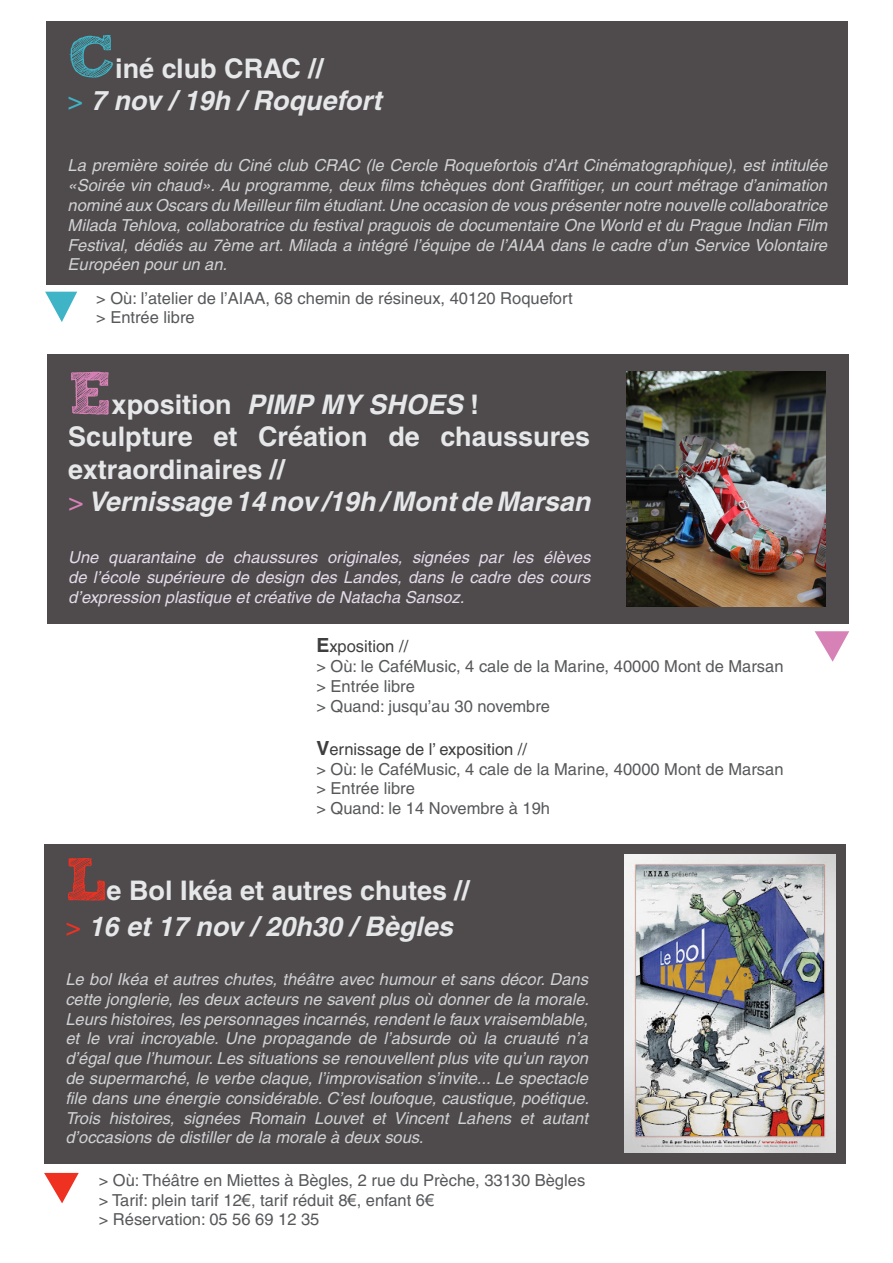
<style>
.page{position:relative;width:893px;height:1263px;background:#fff}
.page>*{position:absolute;margin:0;border:0;box-sizing:border-box;transform-origin:0 0}
.t1{font:700 60px "freeversion Sketch Block";color:#3fb4c6}
.t2{font:700 60px "freeversion Sketch Block";color:#d782b7}
.t3{font:700 60px "freeversion Sketch Block";color:#ef3122}
.t4{font:italic 700 27px "Helvetica";color:#e6e7e9}
.t5{font:700 27px/32.4px "Helvetica CE";color:#e6e7e9}
.t6{font:italic 16.5px/19.8px "Helvetica";color:#d1d2d4;text-align:justify}
.t7{font:16.5px "Helvetica";color:#57585a}
.t8{font:italic 16.5px/19.8px "Helvetica";color:#e4dbea;text-align:justify}
.t9{font:16.5px "Helvetica";color:#3e3e3f}
.s1{font-weight:400;font-style:normal;color:#3fb4c6}
.s2{font-family:"Helvetica CE";font-style:normal}
.s3{font-weight:400;font-style:normal;color:#d782b7}
.s4{font-family:"Helvetica CE";font-weight:700;font-size:19.5px}
.s5{font-weight:400;font-style:normal;color:#ef3122}
.s6{font-family:"Arial"}
</style>
<div class="page">
<div style="left:46px;top:21px;width:802px;height:264px;background:#4f4b4c"></div>
<svg style="left:45px;top:292px;width:32px;height:30px"></svg>
<div style="left:47px;top:354px;width:801px;height:270px;background:#4f4b4c"></div>
<svg style="left:815px;top:631px;width:34px;height:31px"></svg>
<img style="left:626px;top:372px;width:200px;height:234px">
<div style="left:45px;top:844px;width:801px;height:319px;background:#4f4b4c"></div>
<svg style="left:44px;top:1173px;width:35px;height:30px"></svg>
<img style="left:624px;top:855px;width:212px;height:297px">
<p class="t1" style="left:68px;top:35px;width:49px">C</p>
<p class="t5" style="left:115px;top:52px;width:210px">iné club CRAC //</p>
<p class="t4" style="left:68px;top:84px;width:315px"><span class="s1">&gt;</span> 7 nov / 19h / Roquefort</p>
<p class="t6" style="left:68px;top:156px;width:761px">La première soirée du Ciné club CRAC (le Cercle Roquefortois d’Art Cinématographique), est intitulée «Soirée vin chaud». Au programme, deux films tchèques dont Graffitiger, un court métrage d’animation nominé aux Oscars du Meilleur film étudiant. Une occasion de vous présenter notre nouvelle collaboratrice Milada Tehlova, collaboratrice du festival praguois de documentaire One World et du Prague Indian Film Festival, dédiés au 7ème art. Milada a intégré l’équipe de l’AIAA dans le cadre d’un Service Volontaire Européen pour un an.</p>
<p class="t7" style="left:96px;top:288px;width:478px">&gt; Où: l’atelier de l’AIAA, 68 chemin de résineux, 40120 Roquefort</p>
<p class="t7" style="left:96px;top:308px;width:100px">&gt; Entrée libre</p>
<p class="t2" style="left:68px;top:371px;width:45px">E</p>
<p class="t4" style="left:112px;top:388px;width:369px"><span class="s2">xposition</span> PIMP MY SHOES <span class="s2">!</span></p>
<p class="t5" style="left:68px;top:420px;width:524px">Sculpture et Création de chaussures extraordinaires //</p>
<p class="t4" style="left:68px;top:485px;width:523px"><span class="s3">&gt;</span> Vernissage 14 nov /19h / Mont de Marsan</p>
<p class="t8" style="left:68px;top:548px;width:524px">Une quarantaine de chaussures originales, signées par les élè ves de l’école supérieure de design des Landes, dans le cadre des cours d’expression plastique et créative de Natacha Sansoz.</p>
<p class="t9" style="left:316px;top:637px;width:93px"><span class="s4">E</span>xposition //</p>
<p class="t7" style="left:316px;top:656px;width:469px">&gt; Où: le CaféMusic, 4 cale de la Marine, 40000 Mont de Marsan</p>
<p class="t7" style="left:316px;top:676px;width:100px">&gt; Entrée libre</p>
<p class="t7" style="left:316px;top:696px;width:235px">&gt; Quand: jusqu’au 30 novembre</p>
<p class="t9" style="left:316px;top:739px;width:212px"><span class="s4">V</span>ernissage de l’ exposition //</p>
<p class="t7" style="left:316px;top:759px;width:469px">&gt; Où: le CaféMusic, 4 cale de la Marine, 40000 Mont de Marsan</p>
<p class="t7" style="left:316px;top:779px;width:100px">&gt; Entrée libre</p>
<p class="t7" style="left:316px;top:799px;width:235px">&gt; Quand: le 14 Novembre à 19h</p>
<p class="t3" style="left:65px;top:857px;width:43px">L</p>
<p class="t5" style="left:107px;top:874px;width:364px">e Bol Ikéa et autres chutes //</p>
<p class="t4" style="left:65px;top:910px;width:389px"><span class="s5">&gt;</span> 16 et 17 nov / 20h30 / Bègles</p>
<p class="t6" style="left:65px;top:969px;width:525px">Le bol Ikéa et autres chutes, théâtre avec humour et sans décor. Dans cette jonglerie, les deux acteurs ne savent plus où donner de la morale.<br>Leurs histoires, les personnages incarnés, rendent le faux vraisemblable, et le vrai incroyable. Une propagande de l’absurde où la cruauté n’a d’égal que l’humour. Les situations se renouvellent plus vite qu’un rayon de supermarché, le verbe claque, l’improvisation s’invite... Le spectacle file dans une énergie considérable. C’est loufoque, caustique, poétique.<br>Trois histoires, signées Romain Louvet et Vincent Lahens et autant d’occasions de distiller de la morale à deux sous.</p>
<p class="t7" style="left:99px;top:1170px;width:488px">&gt; Où: Théâtre en Miettes à Bègles, 2 rue du Prèche, 33130 Bègles</p>
<p class="t7" style="left:99px;top:1190px;width:337px">&gt; Tarif: plein tarif 12<span class="s6">€,</span> tarif réduit 8<span class="s6">€</span>, enfant <span class="s6">6€</span></p>
<p class="t7" style="left:99px;top:1210px;width:222px">&gt; Réservation: 05 56 69 12 35</p>
</div>
